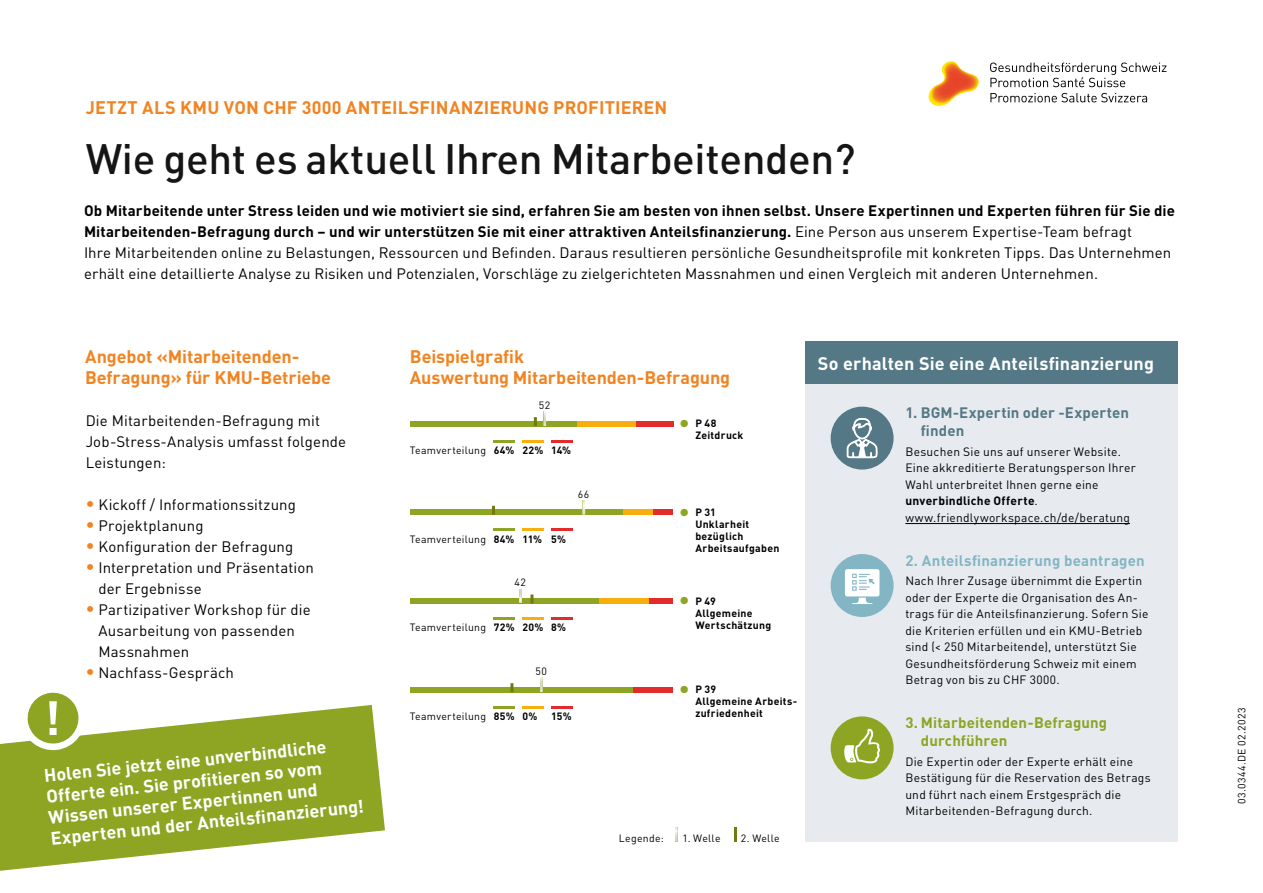
<style>
.page{position:relative;width:1263px;height:893px;background:#fff}
.page>*{position:absolute;margin:0;border:0;box-sizing:border-box;transform-origin:0 0}
.t1{font:500 42px "DIN Pro";letter-spacing:-.005em;color:#000}
.t2{font:700 18px/21px "DIN Pro";letter-spacing:.01em;color:#fff}
.t3{font:700 18px/21px "DIN Pro";letter-spacing:-.005em;color:#f18422}
.t4{font:15px/21px "DIN Pro";letter-spacing:.01em;color:#000}
.t5{font:700 15px/18px "DIN Pro";letter-spacing:.005em;color:#8ea423}
.t6{font:700 15px/18px "DIN Pro";letter-spacing:.01em;color:#547885}
.t7{font:700 15px "DIN Pro";letter-spacing:.015em;color:#83b5c4}
.t8{font:12px/16.5px "DIN Pro";letter-spacing:.02em;color:#000}
.t9{font:700 10.5px/12px "DIN Pro";letter-spacing:.03em;color:#000}
.t10{font:10.5px "DIN Pro";letter-spacing:.025em;color:#000}
.t11{font:10.5px "DIN Pro";letter-spacing:.045em;color:#000}
.s1{font-weight:700}
.s2{font-weight:700;font-size:18px;color:#f18422}
.s3{font-size:22.5px;color:#8ea423}
</style>
<div class="page">
<div style="left:805px;top:380px;width:373px;height:462px;background:#e7ebef"></div>
<svg style="left:0;top:705px;width:385px;height:166px;fill:#8ea423"></svg>
<div style="left:805px;top:342px;width:373px;height:42px;background:#547885"></div>
<svg style="left:21px;top:692px;width:64px;height:62px"></svg>
<div style="left:832px;top:718px;width:60px;height:60px;background:#8ea423;border-radius:50%"></div>
<div style="left:831px;top:716px;width:62px;height:63px;border:2px solid #8ea423;border-radius:50%"></div>
<svg style="left:844px;top:729px;width:36px;height:34px"></svg>
<div style="left:832px;top:555px;width:60px;height:61px;background:#83b5c4;border-radius:50%"></div>
<div style="left:831px;top:554px;width:62px;height:63px;border:2px solid #83b5c4;border-radius:50%"></div>
<div style="left:845px;top:569px;width:34px;height:27px;background:#fff;border-radius:2px"></div>
<svg style="left:852px;top:598px;width:20px;height:6px"></svg>
<svg style="left:852px;top:574px;width:23px;height:17px"></svg>
<hr style="left:905px;top:523px;width:225px;height:1px;background:#000">
<div style="left:832px;top:408px;width:60px;height:60px;background:#547885;border-radius:50%"></div>
<div style="left:831px;top:407px;width:62px;height:63px;border:2px solid #547885;border-radius:50%"></div>
<svg style="left:847px;top:418px;width:30px;height:40px"></svg>
<div style="left:410px;top:421px;width:167px;height:5px;background:#8ea423"></div>
<div style="left:577px;top:421px;width:59px;height:5px;background:#f8ae0d"></div>
<div style="left:636px;top:421px;width:37px;height:5px;background:#e42b2b"></div>
<svg style="left:534px;top:417px;width:3px;height:9px"></svg>
<hr style="left:494px;top:440px;width:21px;height:2px;background:#8ea423">
<hr style="left:522px;top:440px;width:22px;height:2px;background:#f8ae0d">
<hr style="left:551px;top:440px;width:21px;height:2px;background:#e42b2b">
<svg style="left:543px;top:411px;width:3px;height:15px"></svg>
<div style="left:410px;top:510px;width:221px;height:5px;background:#8ea423"></div>
<div style="left:652px;top:510px;width:21px;height:5px;background:#e42b2b"></div>
<svg style="left:492px;top:506px;width:3px;height:9px"></svg>
<hr style="left:494px;top:529px;width:21px;height:2px;background:#8ea423">
<hr style="left:522px;top:529px;width:22px;height:2px;background:#f8ae0d">
<hr style="left:551px;top:529px;width:21px;height:2px;background:#e42b2b">
<svg style="left:582px;top:500px;width:3px;height:15px"></svg>
<div style="left:410px;top:598px;width:189px;height:6px;background:#8ea423"></div>
<div style="left:599px;top:598px;width:50px;height:6px;background:#f8ae0d"></div>
<div style="left:649px;top:598px;width:24px;height:6px;background:#e42b2b"></div>
<svg style="left:530px;top:594px;width:3px;height:10px"></svg>
<hr style="left:494px;top:617px;width:21px;height:3px;background:#8ea423">
<hr style="left:522px;top:617px;width:22px;height:3px;background:#f8ae0d">
<hr style="left:551px;top:617px;width:21px;height:3px;background:#e42b2b">
<hr style="left:519px;top:589px;width:3px;height:15px;background:#72790f">
<svg style="left:519px;top:589px;width:3px;height:14px"></svg>
<div style="left:410px;top:687px;width:224px;height:5px;background:#8ea423"></div>
<div style="left:634px;top:687px;width:39px;height:5px;background:#e42b2b"></div>
<svg style="left:510px;top:683px;width:3px;height:9px"></svg>
<hr style="left:494px;top:706px;width:21px;height:2px;background:#8ea423">
<hr style="left:522px;top:706px;width:22px;height:2px;background:#f8ae0d">
<hr style="left:551px;top:706px;width:21px;height:2px;background:#e42b2b">
<svg style="left:540px;top:677px;width:3px;height:15px"></svg>
<svg style="left:675px;top:827px;width:3px;height:15px"></svg>
<svg style="left:734px;top:827px;width:2px;height:15px"></svg>
<img style="left:928px;top:61px;width:51px;height:45px">
<svg style="left:990px;top:63px;width:176px;height:24px"></svg>
<svg style="left:990px;top:93px;width:157px;height:9px"></svg>
<div style="left:623px;top:510px;width:29px;height:5px;background:#f8ae0d"></div>
<p class="t3" style="left:86px;top:96px;width:583px">JETZT ALS KMU VON CHF 3000 ANTEILSFINANZIERUNG PROFITIEREN</p>
<h1 class="t1" style="left:86px;top:130px;width:771px">Wie geht es aktuell Ihren Mitarbeitenden?</h1>
<p class="t4" style="left:84px;top:199px;width:1092px"><span class="s1">Ob Mitarbeitende unter Stress leiden und wie motiviert sie sind, erfahren Sie am besten von ihnen selbst. Unsere Expertinnen und Experten führen für Sie die Mitarbeitenden-Befragung durch – und wir unterstützen Sie mit einer attraktiven Anteilsfinanzierung.</span> Eine Person aus unserem Expertise-Team befragt<br>Ihre Mitarbeitenden online zu Belastungen, Ressourcen und Befinden. Daraus resultieren persönliche Gesundheitsprofile mit konkreten Tipps. Das Unternehmen erhält eine detaillierte Analyse zu Risiken und Potenzialen, Vorschläge zu zielgerichteten Massnahmen und einen Vergleich mit anderen Unternehmen.</p>
<p class="t3" style="left:85px;top:345px;width:248px">Angebot «Mitarbeitenden-<br>Befragung» für KMU-Betriebe</p>
<p class="t4" style="left:86px;top:409px;width:262px">Die Mitarbeitenden-Befragung mit<br>Job-Stress-Analysis umfasst folgende<br>Leistungen:</p>
<p class="t4" style="left:86px;top:493px;width:212px"><span class="s2">•</span> Kickoff / Informationssitzung</p>
<p class="t4" style="left:86px;top:514px;width:119px"><span class="s2">•</span> Projektplanung</p>
<p class="t4" style="left:86px;top:535px;width:209px"><span class="s2">•</span> Konfiguration der Befragung</p>
<p class="t4" style="left:98px;top:556px;width:217px;text-indent:-13px"><span class="s2">•</span> Interpretation und Präsentation der Ergebnisse</p>
<p class="t4" style="left:98px;top:598px;width:214px;text-indent:-13px"><span class="s2">•</span> Partizipativer Workshop für die<br>Ausarbeitung von passenden<br>Massnahmen</p>
<p class="t4" style="left:86px;top:661px;width:150px"><span class="s2">•</span> Nachfass-Gespräch</p>
<p class="t2" style="left:43px;top:765px;width:316px;rotate:-6deg">Holen Sie jetzt eine unverbindliche Offerte ein. Sie profi tieren so vom Wissen unserer Expertinnen und Experten und der Anteilsfi nanzierung!</p>
<p class="t3" style="left:410px;top:345px;width:322px">Beispielgrafik<br>Auswertung Mitarbeitenden-Befragung</p>
<p class="t10" style="left:539px;top:398px;width:13px">52</p>
<p class="t10" style="left:410px;top:443px;width:78px">Teamverteilung</p>
<p class="t9" style="left:494px;top:444px;width:79px">64% 22% 14%</p>
<p class="t9" style="left:695px;top:417px;width:50px;text-indent:-17px"><span class="s3">•</span> P 48<br>Zeitdruck</p>
<p class="t10" style="left:578px;top:487px;width:13px">66</p>
<p class="t10" style="left:410px;top:532px;width:78px">Teamverteilung</p>
<p class="t9" style="left:494px;top:532px;width:74px">84% 11% 5%</p>
<p class="t9" style="left:695px;top:506px;width:86px;text-indent:-17px"><span class="s3">•</span> P 31<br>Unklarheit bezüglich<br>Arbeitsaufgaben</p>
<p class="t10" style="left:410px;top:620px;width:78px">Teamverteilung</p>
<p class="t10" style="left:515px;top:575px;width:13px">42</p>
<p class="t9" style="left:695px;top:594px;width:59px;text-indent:-17px"><span class="s3">•</span> P 49<br>Allgemeine</p>
<p class="t9" style="left:494px;top:621px;width:74px">72% 20% 8%</p>
<p class="t9" style="left:695px;top:618px;width:77px">Wertschätzung</p>
<p class="t10" style="left:410px;top:709px;width:78px">Teamverteilung</p>
<p class="t10" style="left:536px;top:664px;width:13px">50</p>
<p class="t9" style="left:695px;top:683px;width:103px;text-indent:-17px"><span class="s3">•</span> P 39<br>Allgemeine Arbeits-</p>
<p class="t9" style="left:494px;top:710px;width:45px">85% 0%</p>
<p class="t9" style="left:551px;top:710px;width:22px">15%</p>
<p class="t9" style="left:695px;top:707px;width:69px">zufriedenheit</p>
<p class="t10" style="left:619px;top:831px;width:47px">Legende:</p>
<p class="t10" style="left:682px;top:831px;width:40px">1. Welle</p>
<p class="t10" style="left:741px;top:831px;width:40px">2. Welle</p>
<p class="t2" style="left:818px;top:352px;width:338px">So erhalten Sie eine Anteilsfinanzierung</p>
<p class="t6" style="left:921px;top:403px;width:210px;text-indent:-15px">1. BGM-Expertin oder -Experten finden</p>
<p class="t8" style="left:905px;top:443px;width:232px">Besuchen Sie uns auf unserer Website.<br>Eine akkreditierte Beratungsperson Ihrer Wahl unterbreitet Ihnen gerne eine <span class="s1">unverbindliche Offerte</span>. www.friendlyworkspace.ch/de/beratung</p>
<p class="t7" style="left:905px;top:550px;width:241px">2. Anteilsfinanzierung beantragen</p>
<p class="t8" style="left:905px;top:572px;width:245px">Nach Ihrer Zusage übernimmt die Expertin oder der Experte die Organisation des An&shy;trags für die Anteilsfinanzierung. Sofern Sie die Kriterien erfüllen und ein KMU-Betrieb sind (&lt; 250 Mitarbeitende), unterstützt Sie Gesundheitsförderung Schweiz mit einem Betrag von bis zu CHF 3000.</p>
<p class="t5" style="left:921px;top:713px;width:188px;text-indent:-16px">3. Mitarbeitenden-Befragung durchführen</p>
<p class="t8" style="left:905px;top:753px;width:247px">Die Expertin oder der Experte erhält eine Bestätigung für die Reservation des Betrags und führt nach einem Erstgespräch die Mitarbeitenden-Befragung durch.</p>
<p class="t11" style="left:1234px;top:804px;width:97px;rotate:-90deg">03.0344.DE 02.2023</p>
</div>
